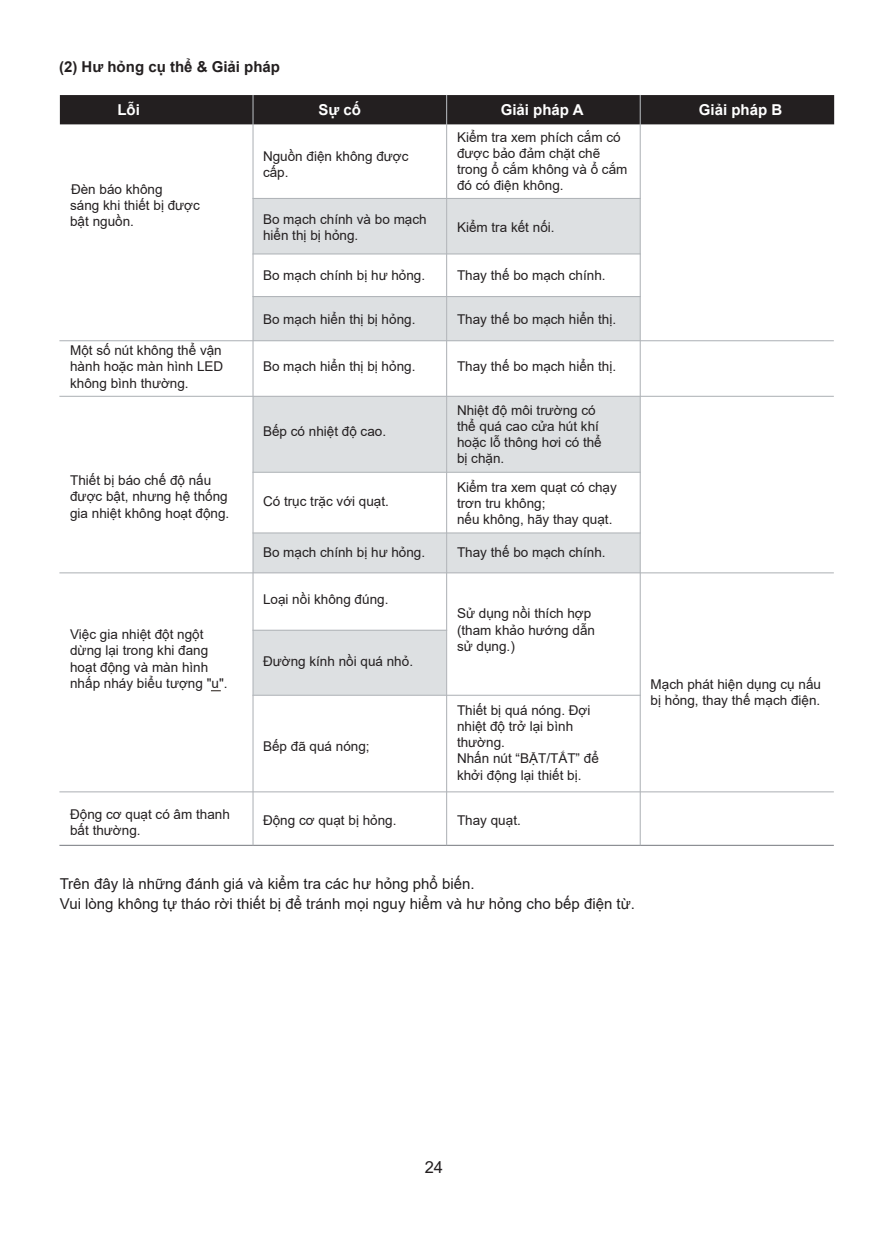
<style>
.page{position:relative;width:893px;height:1233px;background:#fff}
.page>*{position:absolute;margin:0;border:0;box-sizing:border-box;transform-origin:0 0}
.t1{font:16.5px "Arial";color:#231f20}
.t2{font:15px "Arial";color:#231f20}
.t3{font:700 15px "Arial";color:#fff}
.t4{font:700 15px "Arial";color:#231f20}
.t5{font:13.5px/16.2px "Arial";color:#231f20}
</style>
<div class="page">
<div style="left:60px;top:95px;width:774px;height:29px;background:#231f20"></div>
<div style="left:253px;top:199px;width:193px;height:55px;background:#dde0e2"></div>
<div style="left:447px;top:199px;width:193px;height:55px;background:#dde0e2"></div>
<div style="left:253px;top:297px;width:193px;height:43px;background:#dde0e2"></div>
<div style="left:447px;top:297px;width:193px;height:43px;background:#dde0e2"></div>
<div style="left:253px;top:397px;width:193px;height:75px;background:#dde0e2"></div>
<div style="left:447px;top:397px;width:193px;height:75px;background:#dde0e2"></div>
<div style="left:253px;top:533px;width:193px;height:40px;background:#dde0e2"></div>
<div style="left:447px;top:533px;width:193px;height:40px;background:#dde0e2"></div>
<div style="left:253px;top:631px;width:193px;height:64px;background:#dde0e2"></div>
<hr style="left:252px;top:198px;width:388px;height:1px;background:#b1b5b9">
<hr style="left:252px;top:253px;width:388px;height:2px;background:#b1b5b9">
<hr style="left:252px;top:296px;width:388px;height:1px;background:#b1b5b9">
<hr style="left:59px;top:340px;width:774px;height:1px;background:#b1b5b9">
<hr style="left:59px;top:396px;width:774px;height:1px;background:#b1b5b9">
<hr style="left:252px;top:472px;width:388px;height:1px;background:#b1b5b9">
<hr style="left:252px;top:532px;width:388px;height:2px;background:#b1b5b9">
<hr style="left:59px;top:572px;width:774px;height:1px;background:#b1b5b9">
<hr style="left:252px;top:630px;width:195px;height:1px;background:#b1b5b9">
<hr style="left:252px;top:695px;width:388px;height:1px;background:#b1b5b9">
<hr style="left:59px;top:791px;width:774px;height:1px;background:#b1b5b9">
<hr style="left:59px;top:845px;width:774px;height:1px;background:#7f8187">
<hr style="left:252px;top:95px;width:1px;height:750px;background:#b1b5b9">
<hr style="left:446px;top:95px;width:1px;height:750px;background:#b1b5b9">
<hr style="left:639px;top:95px;width:1px;height:750px;background:#b1b5b9">
<p class="t4" style="left:59px;top:56px;width:222px">(2) Hư hỏng cụ thể &amp; Giải pháp</p>
<p class="t3" style="left:117px;top:99px;width:24px">Lỗi</p>
<p class="t3" style="left:318px;top:99px;width:44px">Sự cố</p>
<p class="t3" style="left:500px;top:99px;width:84px">Giải pháp A</p>
<p class="t3" style="left:699px;top:99px;width:85px">Giải pháp B</p>
<p class="t5" style="left:70px;top:181px;width:131px">Đèn báo không<br>sáng khi thiết bị được bật nguồn.</p>
<p class="t5" style="left:70px;top:342px;width:155px;text-align:justify">Một số nút không thể vận hành hoặc màn hình LED không bình thường.</p>
<p class="t5" style="left:70px;top:472px;width:161px">Thiết bị báo chế độ nấu được bật, nhưng hệ thống gia nhiệt không hoạt động.</p>
<p class="t5" style="left:70px;top:626px;width:159px">Việc gia nhiệt đột ngột dừng lại trong khi đang hoạt động và màn hình nhấp nháy biểu tượng "u".</p>
<p class="t5" style="left:70px;top:806px;width:161px">Động cơ quạt có âm thanh bất thường.</p>
<p class="t5" style="left:263px;top:148px;width:147px">Nguồn điện không được cấp.</p>
<p class="t5" style="left:263px;top:211px;width:165px">Bo mạch chính và bo mạch hiển thị bị hỏng.</p>
<p class="t5" style="left:263px;top:267px;width:164px">Bo mạch chính bị hư hỏng.</p>
<p class="t5" style="left:263px;top:311px;width:154px">Bo mạch hiển thị bị hỏng.</p>
<p class="t5" style="left:263px;top:358px;width:154px">Bo mạch hiển thị bị hỏng.</p>
<p class="t5" style="left:263px;top:423px;width:125px">Bếp có nhiệt độ cao.</p>
<p class="t5" style="left:263px;top:493px;width:127px">Có trục trặc với quạt.</p>
<p class="t5" style="left:263px;top:544px;width:164px">Bo mạch chính bị hư hỏng.</p>
<p class="t5" style="left:263px;top:591px;width:127px">Loại nồi không đúng.</p>
<p class="t5" style="left:263px;top:653px;width:151px">Đường kính nồi quá nhỏ.</p>
<p class="t5" style="left:263px;top:738px;width:108px">Bếp đã quá nóng;</p>
<p class="t5" style="left:263px;top:812px;width:135px">Động cơ quạt bị hỏng.</p>
<p class="t5" style="left:457px;top:129px;width:172px">Kiểm tra xem phích cắm có được bảo đảm chặt chẽ trong ổ cắm không và ổ cắm đó có điện không.</p>
<p class="t5" style="left:457px;top:219px;width:99px">Kiểm tra kết nối.</p>
<p class="t5" style="left:457px;top:267px;width:150px">Thay thế bo mạch chính.</p>
<p class="t5" style="left:457px;top:311px;width:161px">Thay thế bo mạch hiển thị.</p>
<p class="t5" style="left:457px;top:358px;width:161px">Thay thế bo mạch hiển thị.</p>
<p class="t5" style="left:457px;top:402px;width:146px">Nhiệt độ môi trường có thể quá cao cửa hút khí hoặc lỗ thông hơi có thể bị chặn.</p>
<p class="t5" style="left:457px;top:479px;width:161px">Kiểm tra xem quạt có chạy trơn tru không;<br>nếu không, hãy thay quạt.</p>
<p class="t5" style="left:457px;top:544px;width:150px">Thay thế bo mạch chính.</p>
<p class="t5" style="left:457px;top:605px;width:139px">Sử dụng nồi thích hợp (tham khảo hướng dẫn sử dụng.)</p>
<p class="t5" style="left:457px;top:702px;width:143px">Thiết bị quá nóng. Đợi nhiệt độ trở lại bình thường.<br>Nhấn nút “BẬT/TẮT” để khởi động lại thiết bị.</p>
<p class="t5" style="left:457px;top:812px;width:65px">Thay quạt.</p>
<p class="t2" style="left:60px;top:873px;width:416px">Trên đây là những đánh giá và kiểm tra các hư hỏng phổ biến.</p>
<p class="t2" style="left:60px;top:893px;width:576px">Vui lòng không tự tháo rời thiết bị để tránh mọi nguy hiểm và hư hỏng cho bếp điện từ.</p>
<p class="t5" style="left:650px;top:676px;width:172px">Mạch phát hiện dụng cụ nấu bị hỏng, thay thế mạch điện.</p>
<p class="t1" style="left:424px;top:1156px;width:20px">24</p>
</div>
